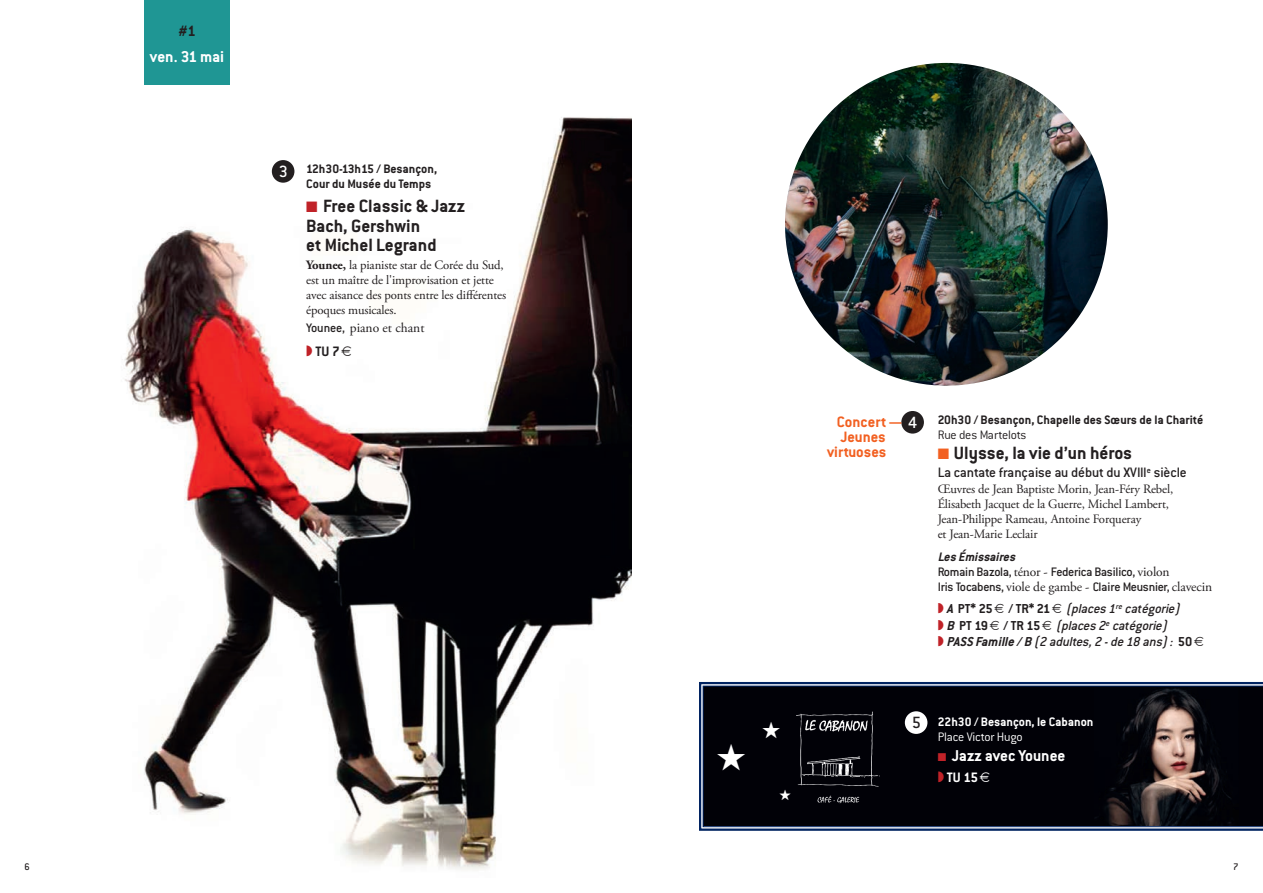
<style>
.page{position:relative;width:1263px;height:893px;background:#fff}
.page>*{position:absolute;margin:0;border:0;box-sizing:border-box;transform-origin:0 0}
.t1{font:700 19.5px/19.5px "Conduit ITC";color:#231f20}
.t2{font:500 17.85px "Conduit ITC";color:#231f20}
.t3{font:700 17.25px "Conduit ITC";color:#fff}
.t4{font:700 16.5px "Conduit ITC";color:#f26021}
.t5{font:700 16.5px "Conduit ITC";color:#231f20}
.t6{font:500 15px "Conduit ITC";letter-spacing:-.01em;color:#231f20}
.t7{font:700 15px "Conduit ITC";color:#fff}
.t8{font:700 15px "Conduit ITC";color:#231f20}
.t9{font:italic 500 14.25px/16.5px "Conduit ITC";color:#231f20}
.t10{font:500 13.5px/15px "Conduit ITC";letter-spacing:-.025em;color:#231f20}
.t11{font:700 13.5px/15px "Conduit ITC";color:#231f20}
.t12{font:700 13.5px "Conduit ITC";color:#fff}
.t13{font:13.5px "Adobe Garamond Pro";color:#231f20}
.t14{font:300 13.5px "Conduit ITC";letter-spacing:-.015em;color:#fff}
.t15{font:12.75px/15px "Adobe Garamond Pro";letter-spacing:-.01em;color:#231f20}
.t16{font:500 10.5px "Conduit ITC";color:#231f20}
.s1{font-weight:500;font-size:17.85px;color:#fff}
.s2{color:#c02228}
.s3{font-weight:700}
.s4{font-family:"Conduit ITC";font-weight:500}
.s5{font-weight:300}
.s6{color:#f26021}
.s7{font-weight:700;font-style:italic}
.s8{font-family:"Adobe Garamond Pro";font-weight:400}
.s9{font-weight:700;font-style:normal}
</style>
<div class="page">
<img style="left:122px;top:117px;width:509px;height:753px">
<img style="left:785px;top:63px;width:323px;height:323px">
<div style="left:272px;top:160px;width:22px;height:23px;background:#231f20;border-radius:50%"></div>
<div style="left:145px;top:0;width:85px;height:85px;background:#1f9694"></div>
<svg style="left:699px;top:682px;width:564px;height:149px;background:#5c729a"></svg>
<div style="left:703px;top:686px;width:560px;height:141px;background:#010107"></div>
<div style="left:901px;top:411px;width:23px;height:23px;background:#231f20;border-radius:50%"></div>
<div style="left:905px;top:711px;width:22px;height:23px;background:#fff;border-radius:50%"></div>
<img style="left:796px;top:711px;width:83px;height:109px">
<img style="left:1094px;top:687px;width:145px;height:139px">
<svg style="left:307px;top:346px;width:5px;height:10px"></svg>
<svg style="left:342px;top:346px;width:9px;height:10px"></svg>
<svg style="left:938px;top:771px;width:6px;height:11px"></svg>
<svg style="left:980px;top:772px;width:10px;height:10px"></svg>
<svg style="left:717px;top:743px;width:28px;height:27px"></svg>
<svg style="left:762px;top:721px;width:18px;height:17px"></svg>
<svg style="left:780px;top:789px;width:11px;height:11px"></svg>
<p class="t5" style="left:178px;top:26px;width:19px">#1</p>
<h3 class="t3" style="left:150px;top:51px;width:76px">ven. 31 mai</h3>
<p class="t11" style="left:306px;top:163px;width:133px;text-indent:-27px"><span class="s1">3</span> 12h30-13h15 / Besançon,<br>Cour du Musée du Temps</p>
<h1 class="t1" style="left:306px;top:198px;width:160px"><span class="s2">■</span> Free Classic &amp; Jazz<br>Bach, Gershwin<br>et Michel Legrand</h1>
<p class="t15" style="left:306px;top:259px;width:202px"><span class="s3">Younee,</span> la pianiste star de corée du sud, est un maître de l'improvisation et jette avec aisance des ponts entre les différentes époques musicales.</p>
<p class="t13" style="left:306px;top:322px;width:120px"><span class="s4">Younee,</span> piano et chant</p>
<p class="t8" style="left:315px;top:347px;width:26px">TU 7</p>
<p class="t11" style="left:938px;top:414px;width:267px;text-indent:-29px"><span class="s1">4</span> 20h30 / Besançon, Chapelle des Sœurs de la Charité<br><span class="s5">Rue des Martelots</span></p>
<h1 class="t1" style="left:938px;top:445px;width:196px"><span class="s6">■</span> Ulysse, la vie d’un héros</h1>
<p class="t6" style="left:938px;top:467px;width:250px">La cantate française au début du XVIII<sup>e</sup> siècle</p>
<p class="t15" style="left:938px;top:483px;width:237px">œuvres de Jean baptiste morin, Jean-féry rebel, élisabeth Jacquet de la guerre, michel lambert, Jean-Philippe rameau, Antoine forqueray<br>et Jean-marie leclair</p>
<p class="t10" style="left:938px;top:550px;width:276px"><span class="s7">Les Émissaires<br></span>Romain Bazola, <span class="s8">ténor -</span> Federica Basilico, <span class="s8">violon<br></span>Iris Tocabens, <span class="s8">viole de gambe -</span> Claire Meusnier, <span class="s8">clavecin</span></p>
<p class="t9" style="left:946px;top:602px;width:247px"><span class="s3">A</span> <span class="s9">P T * 2 5 / T R * 21</span> (places 1<sup>re</sup> catégorie)<br><span class="s3">B</span> <span class="s9">P T 19 / T R 15</span> (places 2<sup>e</sup> catégorie)<br><span class="s3">PASS Famille / B</span> (2 adultes,2 -de 18 ans) : <span class="s9">5 0</span></p>
<p class="t4" style="left:837px;top:417px;width:67px">Concert —</p>
<p class="t4" style="left:840px;top:432px;width:47px">Jeunes</p>
<p class="t4" style="left:827px;top:446px;width:61px">virtuoses</p>
<h2 class="t2" style="left:912px;top:717px;width:11px">5</h2>
<p class="t12" style="left:938px;top:718px;width:157px">22h30 / Besançon, le Cabanon</p>
<p class="t14" style="left:938px;top:733px;width:86px">Place Victor Hugo</p>
<h3 class="t3" style="left:938px;top:750px;width:129px"><span class="s2">■</span> Jazz avec Younee</h3>
<p class="t7" style="left:947px;top:772px;width:33px">TU 15</p>
<p class="t16" style="left:24px;top:863px;width:7px">6</p>
<p class="t16" style="left:1233px;top:863px;width:7px">7</p>
</div>
